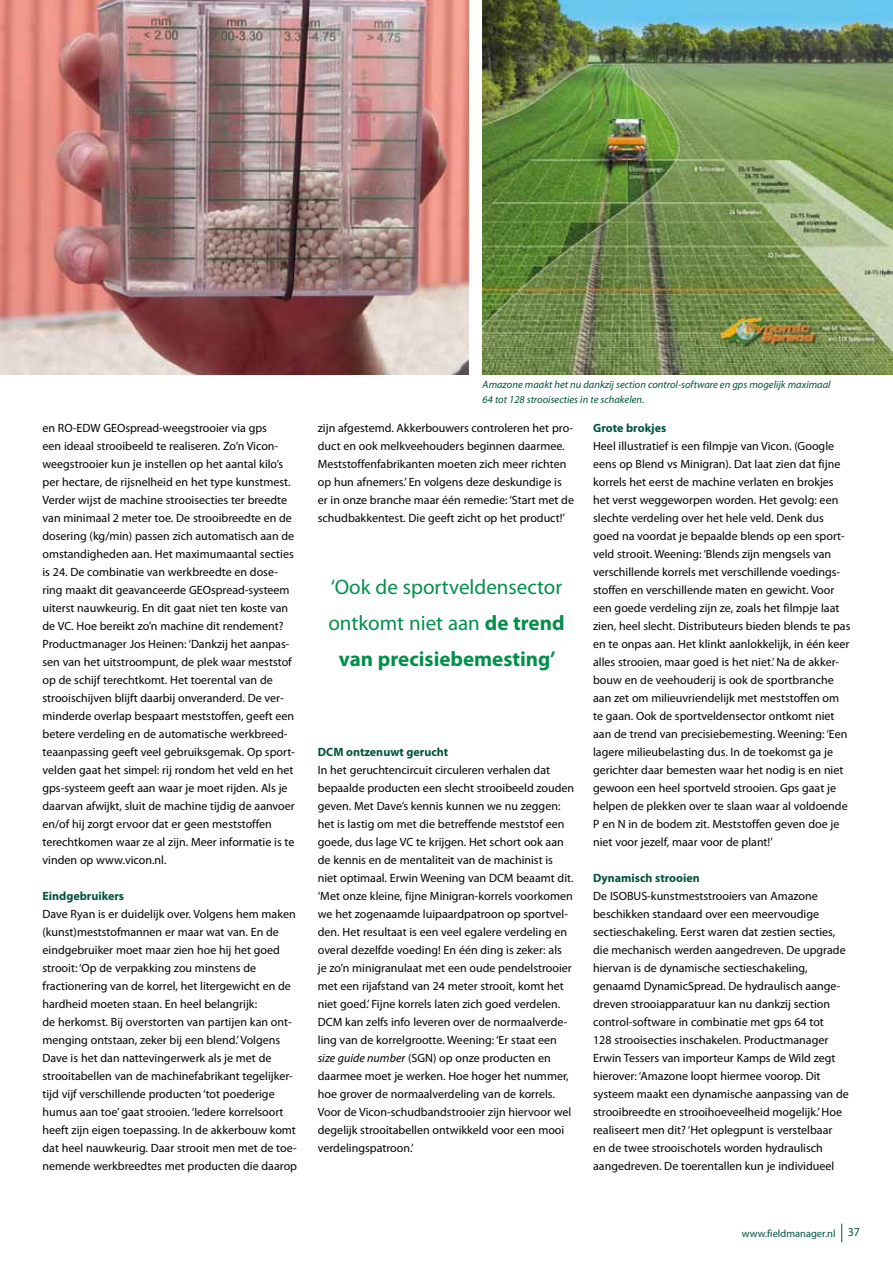
<style>
.page{position:relative;width:893px;height:1263px;background:#fff}
.page>*{position:absolute;margin:0;border:0;box-sizing:border-box;transform-origin:0 0}
.t1{font:21px/36px "Myriad Pro";color:#00904a;text-align:center}
.t2{font:12px/18px "Myriad Pro";color:#000}
.t3{font:700 12px "Myriad Pro";color:#00533d}
.t4{font:italic 10.5px/15px "Myriad Pro";color:#00533d}
.t5{font:10.5px "Myriad Pro";color:#00533d}
.s1{font-weight:700}
.s2{font-style:italic}
.s3{font-size:12px}
</style>
<div class="page">
<svg style="left:841px;top:1223px;width:1px;height:19px"></svg>
<img style="left:0;top:0;width:468px;height:374px">
<img style="left:483px;top:0;width:410px;height:374px">
<p class="t2" style="left:43px;top:419px;width:254px">en RO-EDW GEOspread-weegstrooier via gps<br>een ideaal strooibeeld te realiseren. Zo’n Vicon&shy;weegstrooier kun je instellen op het aantal kilo’s per hectare, de rijsnelheid en het type kunstmest.<br>Verder wijst de machine strooisecties ter breedte van minimaal 2 meter toe. De strooibreedte en de dosering (kg/min) passen zich automatisch aan de omstandigheden aan. Het maximumaantal secties is 24. De combinatie van werkbreedte en dose&shy;ring maakt dit geavanceerde GEOspread-systeem uiterst nauwkeurig. En dit gaat niet ten koste van de VC. Hoe bereikt zo’n machine dit rendement?<br>Productmanager Jos Heinen: ‘Dankzij het aanpas&shy;sen van het uitstroompunt, de plek waar meststof op de schijf terechtkomt. Het toerental van de strooischijven blijft daarbij onveranderd. De ver&shy;minderde overlap bespaart meststoffen, geeft een betere verdeling en de automatische werkbreed&shy;teaanpassing geeft veel gebruiksgemak. Op sport&shy;velden gaat het simpel: rij rondom het veld en het gps-systeem geeft aan waar je moet rijden. Als je daarvan afwijkt, sluit de machine tijdig de aanvoer en/of hij zorgt ervoor dat er geen meststoffen terechtkomen waar ze al zijn. Meer informatie is te vinden op www.vicon.nl.</p>
<p class="t3" style="left:43px;top:888px;width:83px">Eindgebruikers</p>
<p class="t2" style="left:43px;top:905px;width:256px">Dave Ryan is er duidelijk over. Volgens hem maken (kunst)meststofmannen er maar wat van. En de eindgebruiker moet maar zien hoe hij het goed strooit: ‘Op de verpakking zou minstens de fractionering van de korrel, het litergewicht en de hardheid moeten staan. En heel belangrijk:<br>de herkomst. Bij overstorten van partijen kan ont&shy;menging ontstaan, zeker bij een blend.’ Volgens Dave is het dan nattevingerwerk als je met de strooitabellen van de machinefabrikant tegelijker&shy;tijd vijf verschillende producten ‘tot poederige humus aan toe’ gaat strooien. ‘Iedere korrelsoort heeft zijn eigen toepassing. In de akkerbouw komt dat heel nauwkeurig. Daar strooit men met de toe&shy;nemende werkbreedtes met producten die daarop</p>
<p class="t4" style="left:483px;top:377px;width:349px">Amazone maakt het nu dankzij section control-software en gps mogelijk maximaal<br>64 tot 128 strooisecties in te schakelen.</p>
<p class="t2" style="left:318px;top:419px;width:258px">zijn afgestemd. Akkerbouwers controleren het pro&shy;duct en ook melkveehouders beginnen daarmee.<br>Meststoffenfabrikanten moeten zich meer richten op hun afnemers.’ En volgens deze deskundige is er in onze branche maar één remedie: ‘Start met de schudbakkentest. Die geeft zicht op het product!’</p>
<h1 class="t1" style="left:328px;top:569px;width:238px">‘Ook de sportveldensector ontkomt niet aan <span class="s1">de trend van precisiebemesting’</span></h1>
<p class="t3" style="left:318px;top:744px;width:132px">DCM ontzenuwt gerucht</p>
<p class="t2" style="left:318px;top:761px;width:258px">In het geruchtencircuit circuleren verhalen dat bepaalde producten een slecht strooibeeld zouden geven. Met Dave’s kennis kunnen we nu zeggen: het is lastig om met die betreffende meststof een goede, dus lage VC te krijgen. Het schort ook aan de kennis en de mentaliteit van de machinist is niet optimaal. Erwin Weening van DCM beaamt dit. ‘Met onze kleine, fijne Minigran-korrels voorkomen we het zogenaamde luipaardpatroon op sportvel&shy;den. Het resultaat is een veel egalere verdeling en overal dezelfde voeding! En één ding is zeker: als<br>je zo’n minigranulaat met een oude pendelstrooier met een rijafstand van 24 meter strooit, komt het niet goed.’ Fijne korrels laten zich goed verdelen.<br>DCM kan zelfs info leveren over de normaalverde&shy;ling van de korrelgrootte. Weening: ‘Er staat een <span class="s2">size guide number</span> (SGN) op onze producten en daarmee moet je werken. Hoe hoger het nummer, hoe grover de normaalverdeling van de korrels.<br>Voor de Vicon-schudbandstrooier zijn hiervoor wel degelijk strooitabellen ontwikkeld voor een mooi verdelingspatroon.’</p>
<p class="t3" style="left:593px;top:420px;width:75px">Grote brokjes</p>
<p class="t2" style="left:593px;top:437px;width:259px">Heel illustratief is een filmpje van Vicon. (Google eens op Blend vs Minigran). Dat laat zien dat fijne korrels het eerst de machine verlaten en brokjes het verst weggeworpen worden. Het gevolg: een slechte verdeling over het hele veld. Denk dus goed na voordat je bepaalde blends op een sport&shy;veld strooit. Weening: ‘Blends zijn mengsels van verschillende korrels met verschillende voedings&shy;stoffen en verschillende maten en gewicht. Voor een goede verdeling zijn ze, zoals het filmpje laat zien, heel slecht. Distributeurs bieden blends te pas en te onpas aan. Het klinkt aanlokkelijk, in één keer alles strooien, maar goed is het niet.’ Na de akker&shy;bouw en de veehouderij is ook de sportbranche aan zet om milieuvriendelijk met meststoffen om te gaan. Ook de sportveldensector ontkomt niet aan de trend van precisiebemesting. Weening: ‘Een lagere milieubelasting dus. In de toekomst ga je gerichter daar bemesten waar het nodig is en niet gewoon een heel sportveld strooien. Gps gaat je helpen de plekken over te slaan waar al voldoende P en N in de bodem zit. Meststoffen geven doe je niet voor jezelf, maar voor de plant!’</p>
<p class="t3" style="left:593px;top:870px;width:108px">Dynamisch strooien</p>
<p class="t2" style="left:593px;top:887px;width:257px">De ISOBUS-kunstmeststrooiers van Amazone beschikken standaard over een meervoudige sectieschakeling. Eerst waren dat zestien secties, die mechanisch werden aangedreven. De upgrade hiervan is de dynamische sectieschakeling, genaamd DynamicSpread. De hydraulisch aange&shy;dreven strooiapparatuur kan nu dankzij section control-software in combinatie met gps 64 tot<br>128 strooisecties inschakelen. Productmanager Erwin Tessers van importeur Kamps de Wild zegt hierover: ‘Amazone loopt hiermee voorop. Dit systeem maakt een dynamische aanpassing van de strooibreedte en strooihoeveelheid mogelijk.’ Hoe realiseert men dit? ‘Het oplegpunt is verstelbaar<br>en de twee strooischotels worden hydraulisch aangedreven. De toerentallen kun je individueel</p>
<p class="t5" style="left:742px;top:1227px;width:120px">www.fieldmanager.nl <span class="s3">37</span></p>
</div>
